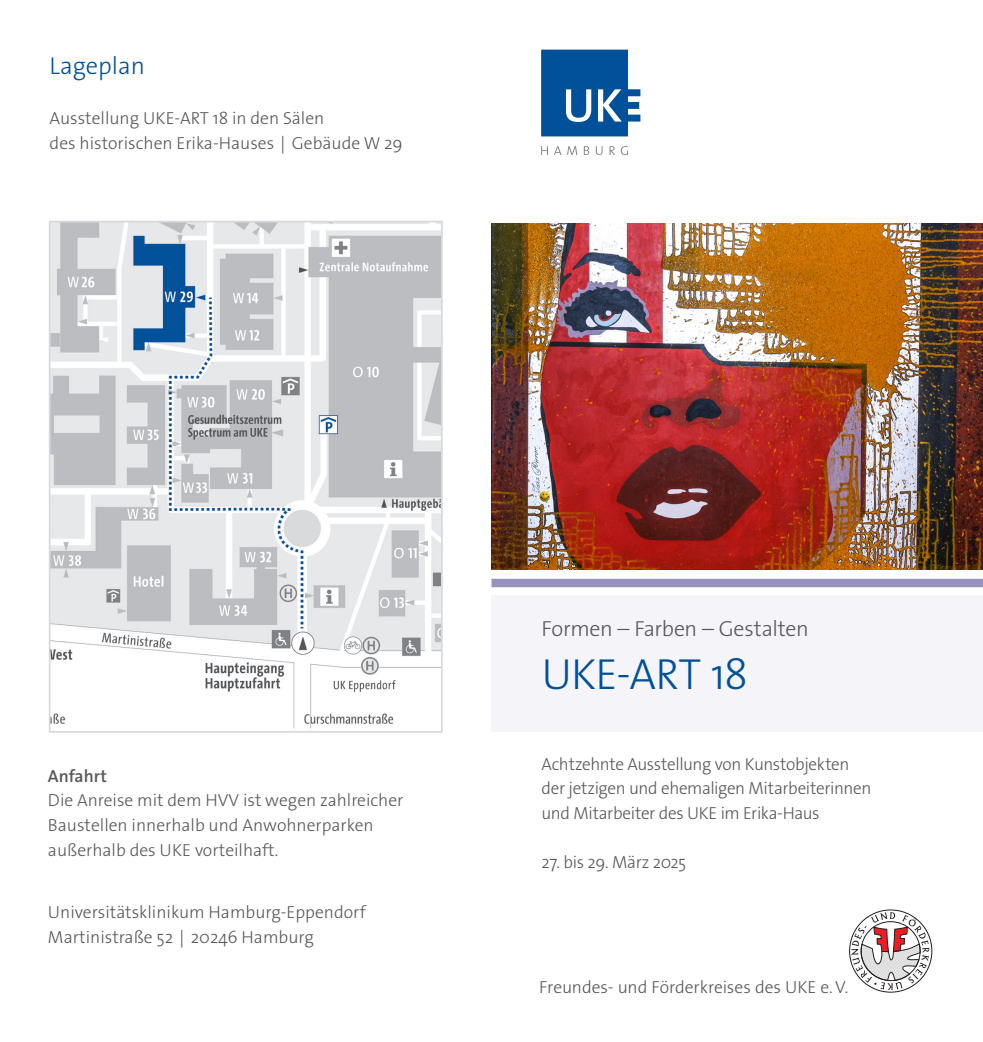
<style>
.page{position:relative;width:983px;height:1042px;background:#fff}
.page>*{position:absolute;margin:0;border:0;box-sizing:border-box;transform-origin:0 0}
.t1{font:300 43.75px "The Sans Os F";letter-spacing:-.02em;color:#01519a}
.t2{font:300 24.5px "The Sans Os F";color:#01519a}
.t3{font:300 21.88px "The Sans Os F";letter-spacing:-.015em;color:#57585a}
.t4{font:300 17.5px/24.8px "The Sans Os F";color:#57585a}
.t5{font:300 17.5px/24.5px "The Sans Os F";letter-spacing:-.02em;color:#57585a}
.t6{font:300 17.5px "The Sans Os F";letter-spacing:-.025em;color:#57585a}
.t7{font:600 17.5px "The Sans Os F";color:#57585a}
</style>
<div class="page">
<svg style="left:541px;top:50px;width:99px;height:86px"></svg>
<svg style="left:541px;top:146px;width:20px;height:9px"></svg>
<svg style="left:567px;top:146px;width:10px;height:9px"></svg>
<svg style="left:583px;top:146px;width:6px;height:9px"></svg>
<svg style="left:595px;top:146px;width:7px;height:9px"></svg>
<svg style="left:609px;top:146px;width:18px;height:9px"></svg>
<svg style="left:849px;top:909px;width:82px;height:83px"></svg>
<img style="left:491px;top:223px;width:491px;height:347px">
<div style="left:491px;top:595px;width:491px;height:137px;background:#f5f4f8"></div>
<div style="left:491px;top:579px;width:491px;height:8px;background:#9791bd"></div>
<img style="left:52px;top:224px;width:387px;height:505px">
<div style="left:49px;top:221px;width:393px;height:512px;border:2px solid #d8d9db"></div>
<h2 class="t2" style="left:50px;top:50px;width:97px">Lageplan</h2>
<p class="t4" style="left:50px;top:106px;width:354px">Ausstellung UKE-ART 18 in den Sälen<br>des historischen Erika-Hauses Gebäude W 29</p>
<p class="t7" style="left:48px;top:764px;width:60px">Anfahrt</p>
<p class="t4" style="left:48px;top:788px;width:357px">Die Anreise mit dem HVV ist wegen zahlreicher<br>Baustellen innerhalb und Anwohnerparken außerhalb des UKE vorteilhaft.</p>
<p class="t4" style="left:48px;top:899px;width:319px">Universitätsklinikum Hamburg-Eppendorf<br>Martinistraße 52 20246 Hamburg</p>
<p class="t3" style="left:541px;top:615px;width:269px">Formen – Farben – Gestalten</p>
<h1 class="t1" style="left:541px;top:646px;width:208px">UKE-ART 18</h1>
<p class="t5" style="left:541px;top:751px;width:331px">Achtzehnte Ausstellung von Kunstobjekten der jetzigen und ehemaligen Mitarbeiterinnen und Mitarbeiter des UKE im Erika-Haus</p>
<p class="t6" style="left:541px;top:850px;width:146px">27. bis 29. März 2025</p>
<p class="t4" style="left:539px;top:974px;width:310px">Freundes- und Förderkreises des UKE e.V.</p>
</div>
